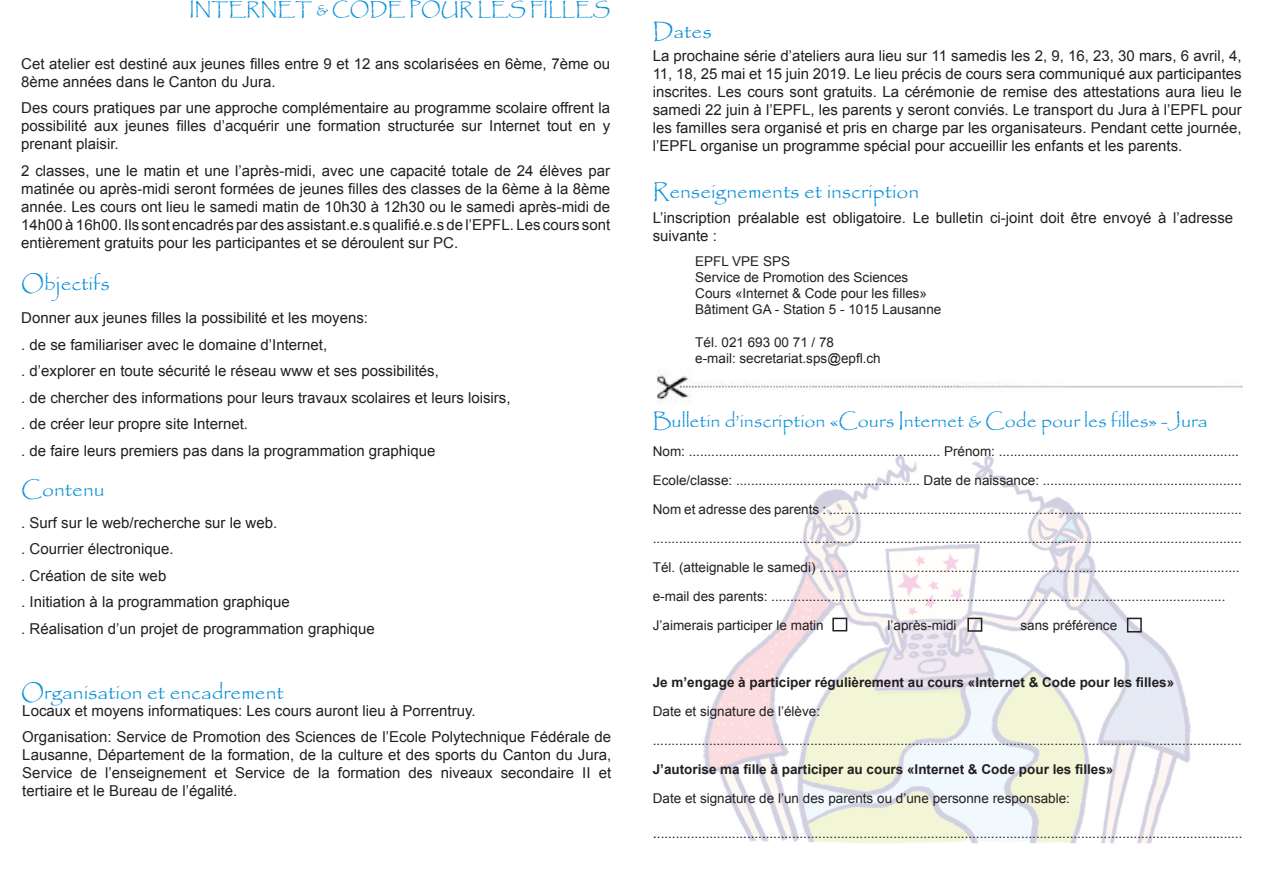
<style>
.page{position:relative;width:1263px;height:893px;background:#fff}
.page>*{position:absolute;margin:0;border:0;box-sizing:border-box;transform-origin:0 0}
.t1{font:21px "Papyrus";color:#078ed8}
.t2{font:19.5px "Papyrus";color:#078ed8}
.t3{font:18px "Papyrus";color:#078ed8}
.t4{font:15px/18px "Arial";color:#231f20;text-align:justify}
.t5{font:13.5px/28.5px "Arial";color:#231f20}
.t6{font:700 13.5px "Arial";color:#231f20}
.s1{font-size:15px}
</style>
<div class="page">
<img style="left:703px;top:456px;width:488px;height:388px">
<div style="left:832px;top:618px;width:15px;height:13px;border:2px solid #231f20"></div>
<div style="left:967px;top:618px;width:15px;height:14px;border:2px solid #231f20"></div>
<div style="left:1127px;top:618px;width:15px;height:14px;border:2px solid #231f20"></div>
<img style="left:657px;top:371px;width:585px;height:32px">
<p class="t3" style="left:190px;top:-2px;width:422px">INTERNET &amp; CODE POUR LES FILLES</p>
<p class="t4" style="left:21px;top:55px;width:590px">Cet atelier est destiné aux jeunes filles entre 9 et 12 ans scolarisées en 6ème, 7ème ou<br>8ème années dans le Canton du Jura.</p>
<p class="t4" style="left:21px;top:99px;width:590px">Des cours pratiques par une approche complémentaire au programme scolaire offrent la possibilité aux jeunes filles d’acquérir une formation structurée sur Internet tout en y prenant plaisir.</p>
<p class="t4" style="left:21px;top:162px;width:590px">2 classes, une le matin et une l’après-midi, avec une capacité totale de 24 élèves par matinée ou après-midi seront formées de jeunes filles des classes de la 6ème à la 8ème année. Les cours ont lieu le samedi matin de 10h30 à 12h30 ou le samedi après-midi de 14h00 à 16h00. Ils sont encadrés par des assistant.e.s qualifié.e.s de l’EPFL. Les cours sont entièrement gratuits pour les participantes et se déroulent sur PC.</p>
<p class="t1" style="left:21px;top:271px;width:90px">Objectifs</p>
<p class="t4" style="left:21px;top:309px;width:348px">Donner aux jeunes filles la possibilité et les moyens:</p>
<p class="t4" style="left:21px;top:336px;width:307px">. de se familiariser avec le domaine d’Internet,</p>
<p class="t4" style="left:21px;top:362px;width:419px">. d’explorer en toute sécurité le réseau www et ses possibilités,</p>
<p class="t4" style="left:21px;top:389px;width:491px">. de chercher des informations pour leurs travaux scolaires et leurs loisirs,</p>
<p class="t4" style="left:21px;top:415px;width:228px">. de créer leur propre site Internet.</p>
<p class="t4" style="left:21px;top:442px;width:416px">. de faire leurs premiers pas dans la programmation graphique</p>
<p class="t1" style="left:21px;top:476px;width:85px">Contenu</p>
<p class="t4" style="left:21px;top:513px;width:257px">. Surf sur le web/recherche sur le web.</p>
<p class="t4" style="left:21px;top:540px;width:154px">. Courrier électronique.</p>
<p class="t4" style="left:21px;top:566px;width:147px">. Création de site web</p>
<p class="t4" style="left:21px;top:593px;width:270px">. Initiation à la programmation graphique</p>
<p class="t4" style="left:21px;top:619px;width:355px">. Réalisation d’un projet de programmation graphique</p>
<p class="t1" style="left:21px;top:679px;width:264px">Organisation et encadrement</p>
<p class="t4" style="left:22px;top:702px;width:455px">Locaux et moyens informatiques: Les cours auront lieu à Porrentruy.</p>
<p class="t4" style="left:22px;top:728px;width:590px">Organisation: Service de Promotion des Sciences de l’Ecole Polytechnique Fédérale de Lausanne, Département de la formation, de la culture et des sports du Canton du Jura, Service de l’enseignement et Service de la formation des niveaux secondaire II et tertiaire et le Bureau de l’égalité.</p>
<p class="t1" style="left:653px;top:19px;width:60px">Dates</p>
<p class="t4" style="left:653px;top:47px;width:590px">La prochaine série d’ateliers aura lieu sur 11 samedis les 2, 9, 16, 23, 30 mars, 6 avril, 4, 11, 18, 25 mai et 15 juin 2019. Le lieu précis de cours sera communiqué aux participantes inscrites. Les cours sont gratuits. La cérémonie de remise des attestations aura lieu le samedi 22 juin à l’EPFL, les parents y seront conviés. Le transport du Jura à l’EPFL pour les familles sera organisé et pris en charge par les organisateurs. Pendant cette journée, l’EPFL organise un programme spécial pour accueillir les enfants et les parents.</p>
<p class="t1" style="left:653px;top:178px;width:268px">Renseignements et inscription</p>
<p class="t4" style="left:653px;top:209px;width:582px">L’inscription préalable est obligatoire. Le bulletin ci-joint doit être envoyé à l’adresse suivante :</p>
<p class="t5" style="left:695px;top:247px;width:96px">EPFL VPE SPS</p>
<p class="t5" style="left:695px;top:263px;width:215px">Service de Promotion des Sciences</p>
<p class="t5" style="left:695px;top:279px;width:233px">Cours «Internet &amp; Code pour les filles»</p>
<p class="t5" style="left:695px;top:295px;width:248px">Bâtiment GA - Station 5 - 1015 Lausanne</p>
<p class="t5" style="left:695px;top:328px;width:140px">Tél. 021 693 00 71 / 78</p>
<p class="t5" style="left:695px;top:344px;width:187px">e-mail: secretariat.sps@epfl.ch</p>
<p class="t2" style="left:653px;top:409px;width:556px">Bulletin d’inscription «Cours Internet &amp; Code pour les filles» -Jura</p>
<p class="t5" style="left:653px;top:437px;width:588px">Nom: ................................................................... Prénom: ................................................................</p>
<p class="t5" style="left:653px;top:466px;width:591px">Ecole/classe: ................................................. Date de naissance: .....................................................</p>
<p class="t5" style="left:653px;top:495px;width:591px">Nom et adresse des parents : .............................................................................................................. .............................................................................................................................................................</p>
<p class="t5" style="left:653px;top:553px;width:588px">Tél. (atteignable le samedi) ................................................................................................................</p>
<p class="t5" style="left:653px;top:582px;width:574px">e-mail des parents: .........................................................................................................................</p>
<p class="t5" style="left:653px;top:611px;width:173px">J’aimerais participer le matin</p>
<p class="t5" style="left:888px;top:611px;width:70px">l’après-midi</p>
<p class="t5" style="left:1020px;top:611px;width:98px">sans préférence</p>
<p class="t6" style="left:653px;top:674px;width:523px">Je m’engage à participer régulièrement au cours «Internet &amp; Code pour les filles»</p>
<p class="t5" style="left:653px;top:697px;width:169px">Date et signature de l’élève:</p>
<p class="t5" style="left:653px;top:726px;width:591px">.............................................................................................................................................................</p>
<p class="t6" style="left:653px;top:760px;width:462px">J’autorise ma fille à participer au cours «Internet &amp; Code pour les filles»</p>
<p class="t5" style="left:653px;top:784px;width:419px">Date et signature de l’un des parents ou d’une personne responsable:</p>
<p class="t5" style="left:653px;top:819px;width:591px"><span class="s1">.</span>............................................................................................................................................................</p>
</div>
